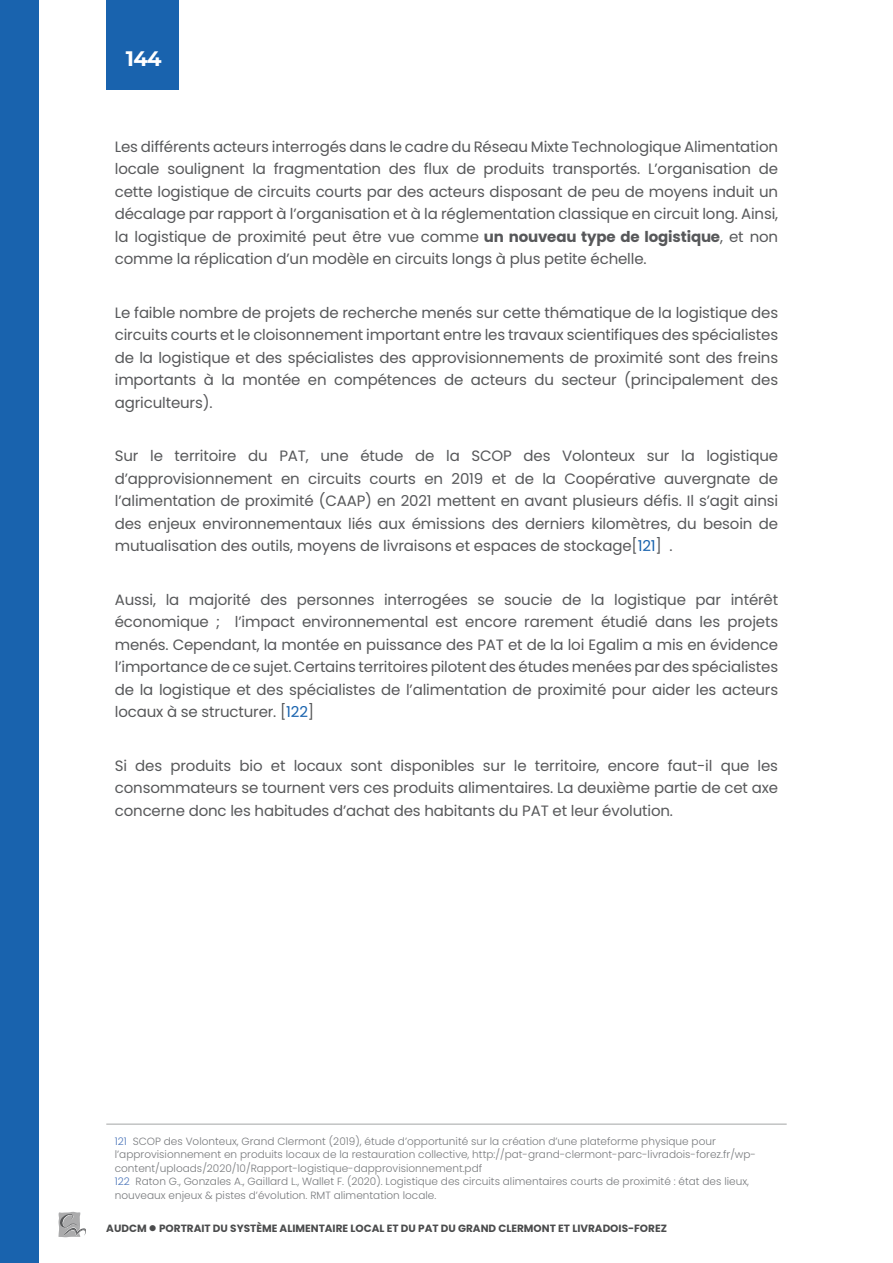
<style>
.page{position:relative;width:893px;height:1263px;background:#fff}
.page>*{position:absolute;margin:0;border:0;box-sizing:border-box;transform-origin:0 0}
.t1{font:700 21px "Montserrat";color:#fff}
.titre_H2_chapitre{font:15px/22.5px "Poppins";letter-spacing:-.01em;color:#57585a;text-align:justify}
.t2{font:300 10.5px/13.5px "Poppins";color:#787a7d}
.t3{font:700 10.5px "Poppins";color:#4b4c4d}
.s1{font-weight:700}
.s2{color:#1963ae}
.s3{color:#4c76ba}
</style>
<div class="page">
<div style="left:106px;top:0;width:73px;height:89px;background:#1963ae"></div>
<svg style="left:59px;top:1212px;width:27px;height:25px"></svg>
<div style="left:0;top:0;width:38px;height:1263px;background:#1963ae"></div>
<hr style="left:106px;top:1123px;width:681px;height:2px;background:#c2c3c3">
<h1 class="t1" style="left:126px;top:44px;width:37px">144</h1>
<p class="titre_H2_chapitre" style="left:115px;top:135px;width:665px">Les différents acteurs interrogés dans le cadre du Réseau Mixte Technologique Alimentation locale soulignent la fragmentation des flux de produits transportés. L’organisation de cette logistique de circuits courts par des acteurs disposant de peu de moyens induit un décalage par rapport à l’organisation et à la réglementation classique en circuit long. Ainsi, la logistique de proximité peut être vue comme <span class="s1">un nouveau type de logistique</span>, et non comme la réplication d’un modèle en circuits longs à plus petite échelle.</p>
<p class="titre_H2_chapitre" style="left:115px;top:301px;width:665px">Le faible nombre de projets de recherche menés sur cette thématique de la logistique des circuits courts et le cloisonnement important entre les travaux scientifiques des spécialistes de la logistique et des spécialistes des approvisionnements de proximité sont des freins importants à la montée en compétences de acteurs du secteur (principalement des agriculteurs).</p>
<p class="titre_H2_chapitre" style="left:115px;top:445px;width:665px">Sur le territoire du PAT, une étude de la SCOP des Volonteux sur la logistique d’approvisionnement en circuits courts en 2019 et de la Coopérative auvergnate de l’alimentation de proximité (CAAP) en 2021 mettent en avant plusieurs défis. Il s’agit ainsi des enjeux environnementaux liés aux émissions des derniers kilomètres, du besoin de mutualisation des outils, moyens de livraisons et espaces de stockage[<span class="s2">121</span>] .</p>
<p class="titre_H2_chapitre" style="left:115px;top:588px;width:665px">Aussi, la majorité des personnes interrogées se soucie de la logistique par intérêt économique ; l’impact environnemental est encore rarement étudié dans les projets menés. Cependant, la montée en puissance des PAT et de la loi Egalim a mis en évidence l’importance de ce sujet. Certains territoires pilotent des études menées par des spécialistes de la logistique et des spécialistes de l’alimentation de proximité pour aider les acteurs locaux à se structurer. [<span class="s2">122</span>]</p>
<p class="titre_H2_chapitre" style="left:115px;top:754px;width:665px">Si des produits bio et locaux sont disponibles sur le territoire, encore faut-il que les consommateurs se tournent vers ces produits alimentaires. La deuxième partie de cet axe concerne donc les habitudes d’achat des habitants du PAT et leur évolution.</p>
<p class="t2" style="left:115px;top:1134px;width:643px"><span class="s3">121</span> SCOP des Volonteux, Grand Clermont (2019), étude d’opportunité sur la création d’une plateforme physique pour l’approvisionnement en produits locaux de la restauration collective, http://pat-grand-clermont-parc-livradois-forez.fr/wp&shy;content/uploads/2020/10/Rapport-logistique-dapprovisionnement.pdf</p>
<p class="t2" style="left:115px;top:1175px;width:636px"><span class="s3">122</span> Raton G., Gonzales A., Gaillard L., Wallet F. (2020). Logistique des circuits alimentaires courts de proximité : état des lieux, nouveaux enjeux &amp; pistes d’évolution. RMT alimentation locale.</p>
<p class="t3" style="left:106px;top:1222px;width:562px">AUDCM ● PORTRAIT DU SYSTÈME ALIMENTAIRE LOCAL ET DU PAT DU GRAND CLERMONT ET LIVRADOIS-FOREZ</p>
</div>
